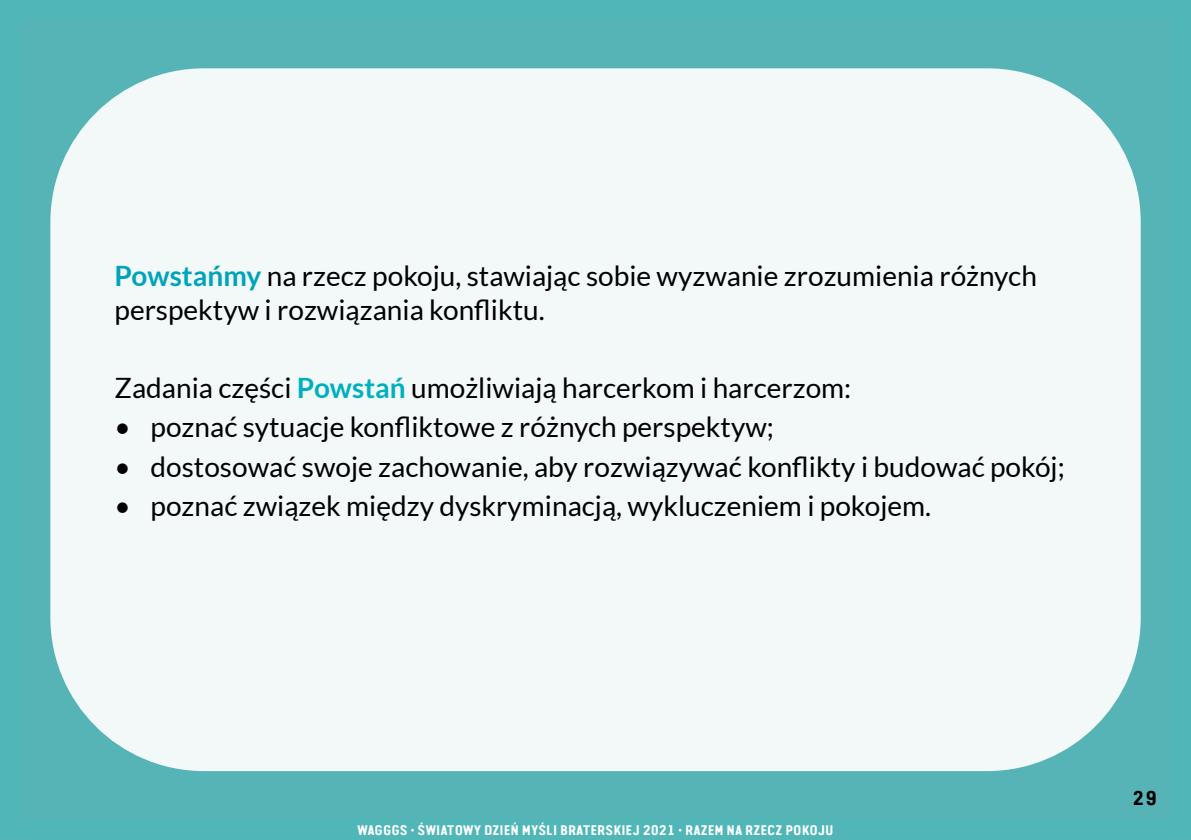
<style>
.page{position:relative;width:1191px;height:840px;background:#fff}
.page>*{position:absolute;margin:0;border:0;box-sizing:border-box;transform-origin:0 0}
.t1{font:28px/33.6px "Lato";color:#000}
.t2{font:700 20px "Van Condensed Pro";color:#000}
.t3{font:700 14px "Van Condensed Pro";color:#fff}
.s1{font-weight:700;color:#00a4ba}
.s2{font-weight:700;color:#00b0bf}
</style>
<div class="page">
<div style="left:0;top:0;width:1191px;height:839px;background:#56b4b7"></div>
<div style="left:50px;top:68px;width:1090px;height:702px;background:#f3f8f9;border-radius:154px"></div>
<p class="t1" style="left:115px;top:258px;width:924px"><span class="s1">Powstańmy</span> na rzecz pokoju, stawiając sobie wyzwanie zrozumienia różnych perspektyw i rozwiązania konfliktu.</p>
<p class="t1" style="left:115px;top:371px;width:738px">Zadania części <span class="s2">Powstań</span> umożliwiają harcerkom i harcerzom:</p>
<p class="t1" style="left:115px;top:410px;width:661px">• poznać sytuacje konfliktowe z różnych perspektyw;</p>
<p class="t1" style="left:115px;top:449px;width:951px">• dostosować swoje zachowanie, aby rozwiązywać konflikty i budować pokój;</p>
<p class="t1" style="left:115px;top:488px;width:818px">• poznać związek między dyskryminacją, wykluczeniem i pokojem.</p>
<p class="t3" style="left:357px;top:819px;width:478px">WAGGGS • ŚWIATOWY DZIEŃ MYŚLI BRATERSKIEJ 2021 • RAZEM NA RZECZ POKOJU</p>
<p class="t2" style="left:1132px;top:782px;width:26px">29</p>
</div>
